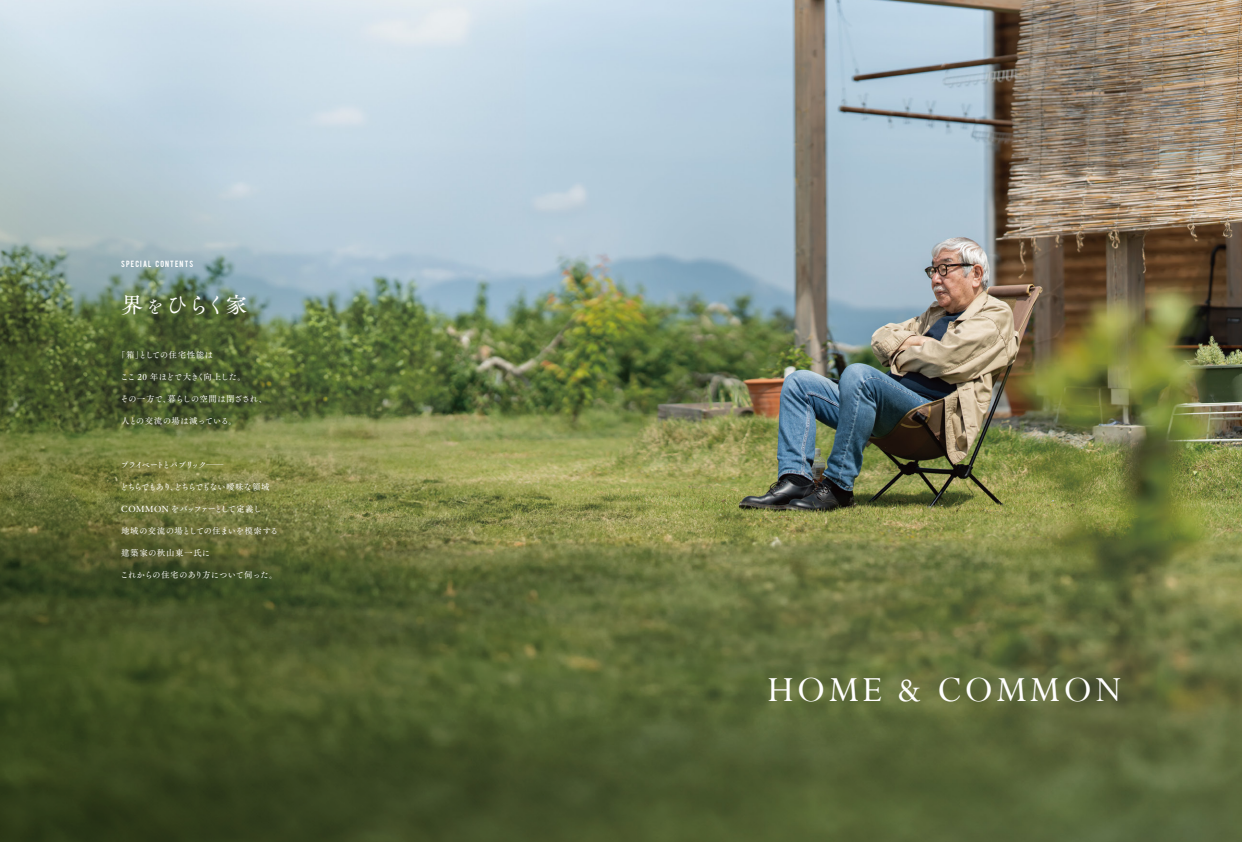
<style>
.page{position:relative;width:1242px;height:842px;background:#fff}
.page>*{position:absolute;margin:0;border:0;box-sizing:border-box;transform-origin:0 0}
.t1{font:39.4px "Perpetua";letter-spacing:.08em;color:#fff}
.t2{font:21.9px "Tsuku A Old Min Pr 6 M";color:#fff}
.t3{font:8.5px "Tsuku A Old Min Pr 6 M";letter-spacing:-.03em;color:#fff}
.t4{font:8.5px "Tsuku A Old Min Pr 6 M";letter-spacing:-.14em;color:#fff}
.t5{font:8.5px "Tsuku A Old Min Pr 6 M";letter-spacing:.02em;color:#fff}
.t6{font:8.5px "Tsuku A Old Min Pr 6 M";letter-spacing:-.07em;color:#fff}
.t7{font:8.5px "Tsuku A Old Min Pr 6 M";letter-spacing:.005em;color:#fff}
.t8{font:8.5px "Tsuku A Old Min Pr 6 M";letter-spacing:-.12em;color:#fff}
.t9{font:8.5px "Tsuku A Old Min Pr 6 M";letter-spacing:.03em;color:#fff}
.t10{font:8.5px "Tsuku A Old Min Pr 6 M";letter-spacing:.07em;color:#fff}
.t11{font:7.1px "Bebas";letter-spacing:.165em;color:#fff}
.s1{font-size:17.7px}
</style>
<div class="page">
<img style="left:0;top:0;width:1242px;height:842px">
<p class="t11" style="left:121px;top:258px;width:74px">SPECIAL CONTENTS</p>
<h2 class="t2" style="left:121px;top:285px;width:128px">界<span class="s1">を</span>ひらく家</h2>
<p class="t9" style="left:117px;top:348px;width:98px">「箱」としての住宅性能は</p>
<p class="t6" style="left:120px;top:370px;width:127px">ここ 20 年ほどで大きく向上した。</p>
<p class="t3" style="left:120px;top:392px;width:149px">その一方で、暮らしの空間は閉ざされ、</p>
<p class="t7" style="left:121px;top:414px;width:117px">人との交流の場は減っている。</p>
<p class="t8" style="left:120px;top:458px;width:104px">プライベートとパブリック―</p>
<p class="t4" style="left:120px;top:480px;width:151px">どちらでもあり、どちらでもない曖昧な領域</p>
<p class="t3" style="left:121px;top:501px;width:142px">COMMON をバッファーとして定義し</p>
<p class="t5" style="left:121px;top:523px;width:159px">地域の交流の場としての住まいを模索する</p>
<p class="t10" style="left:121px;top:545px;width:91px">建築家の秋山東一氏に</p>
<p class="t3" style="left:120px;top:567px;width:159px">これからの住宅のあり方について伺った。</p>
<h1 class="t1" style="left:767px;top:665px;width:356px">HOME &amp; COMMON</h1>
</div>
